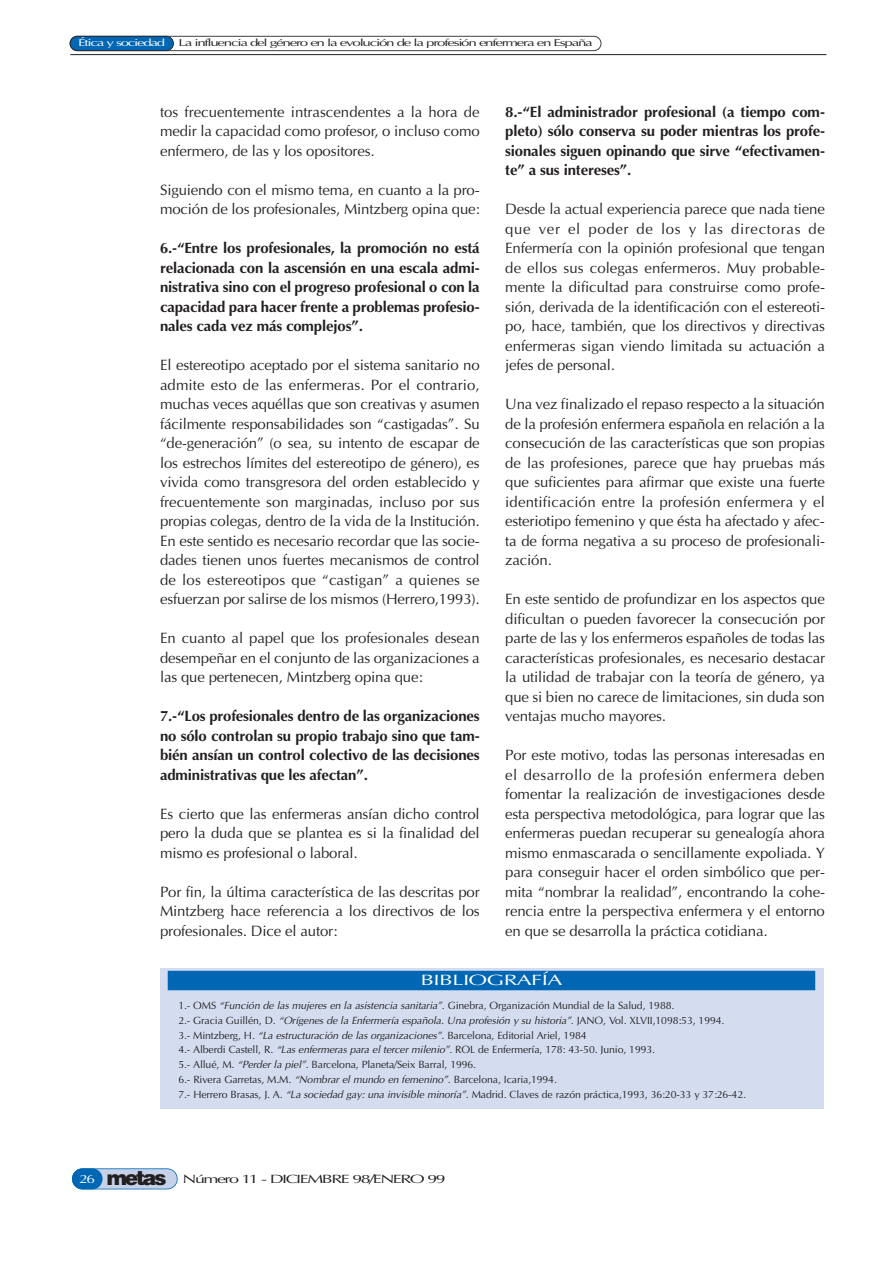
<style>
.page{position:relative;width:893px;height:1263px;background:#fff}
.page>*{position:absolute;margin:0;border:0;box-sizing:border-box;transform-origin:0 0}
.t1{font:15px/19.5px "Optima";letter-spacing:-.01em;color:#231f20;text-align:justify}
.t2{font:700 15px/19.5px "Optima";letter-spacing:-.01em;color:#231f20;text-align:justify}
.t3{font:15px "Optima";letter-spacing:-.03em;color:#fff;scale:1.5 1}
.t4{font:12px "Optima";letter-spacing:-.085em;color:#231f20;scale:1.5 1}
.t5{font:10.5px/14.9px "Optima";letter-spacing:-.01em;color:#231f20}
.t6{font:10.05px "Optima";letter-spacing:-.085em;color:#231f20;scale:1.52 1}
.t7{font:10.05px "Optima";letter-spacing:-.085em;color:#fff;scale:1.52 1}
.s1{font-style:italic}
.s2{color:#fff}
.s3{font-family:"Helvetica";font-weight:900;font-size:20.25px}
</style>
<div class="page">
<div style="left:73px;top:1169px;width:104px;height:20px;background:#c6d2ea;border-radius:10px"></div>
<div style="left:72px;top:1168px;width:106px;height:21px;border:2px solid #0166b3;border-radius:11px"></div>
<div style="left:72px;top:1168px;width:30px;height:21px;background:#0166b3;border-radius:11px"></div>
<div style="left:70px;top:36px;width:531px;height:15px;border:2px solid #231f20;border-radius:8px"></div>
<hr style="left:70px;top:54px;width:756px;height:1px;background:#231f20">
<div style="left:70px;top:36px;width:103px;height:15px;background:#0166b3;border-radius:7px"></div>
<div style="left:70px;top:36px;width:104px;height:15px;border:2px solid #231f20;border-radius:8px"></div>
<div style="left:160px;top:969px;width:663px;height:140px;background:#d4ddef"></div>
<div style="left:168px;top:971px;width:647px;height:19px;background:#0166b3"></div>
<p class="t7" style="left:78px;top:39px;width:59px">Ética y sociedad</p>
<p class="t6" style="left:178px;top:39px;width:274px">La influencia del género en la evolución de la profesión enfermera en España</p>
<p class="t1" style="left:160px;top:103px;width:321px">tos frecuentemente intrascendentes a la hora de medir la capacidad como profesor, o incluso como enfermero, de las y los opositores.</p>
<p class="t1" style="left:160px;top:181px;width:321px">Siguiendo con el mismo tema, en cuanto a la pro&shy;moción de los profesionales, Mintzberg opina que:</p>
<p class="t2" style="left:160px;top:240px;width:321px">6.-“Entre los profesionales, la promoción no está relacionada con la ascensión en una escala admi&shy;nistrativa sino con el progreso profesional o con la capacidad para hacer frente a problemas profesio&shy;nales cada vez más complejos”.</p>
<p class="t1" style="left:160px;top:357px;width:321px">El estereotipo aceptado por el sistema sanitario no admite esto de las enfermeras. Por el contrario, muchas veces aquéllas que son creativas y asumen fácilmente responsabilidades son “castigadas”. Su “de-generación” (o sea, su intento de escapar de los estrechos límites del estereotipo de género), es vivida como transgresora del orden establecido y frecuentemente son marginadas, incluso por sus propias colegas, dentro de la vida de la Institución.<br>En este sentido es necesario recordar que las socie&shy;dades tienen unos fuertes mecanismos de control de los estereotipos que “castigan” a quienes se esfuerzan por salirse de los mismos (Herrero,1993).</p>
<p class="t1" style="left:160px;top:630px;width:321px">En cuanto al papel que los profesionales desean desempeñar en el conjunto de las organizaciones a las que pertenecen, Mintzberg opina que:</p>
<p class="t2" style="left:160px;top:708px;width:321px">7.-“Los profesionales dentro de las organizaciones no sólo controlan su propio trabajo sino que tam&shy;bién ansían un control colectivo de las decisiones administrativas que les afectan”.</p>
<p class="t1" style="left:160px;top:805px;width:321px">Es cierto que las enfermeras ansían dicho control pero la duda que se plantea es si la finalidad del mismo es profesional o laboral.</p>
<p class="t1" style="left:160px;top:883px;width:321px">Por fin, la última característica de las descritas por Mintzberg hace referencia a los directivos de los profesionales. Dice el autor:</p>
<p class="t2" style="left:505px;top:103px;width:321px">8.-“El administrador profesional (a tiempo com&shy;pleto) sólo conserva su poder mientras los profe&shy;sionales siguen opinando que sirve “efectivamen&shy;te” a sus intereses”.</p>
<p class="t1" style="left:505px;top:201px;width:321px">Desde la actual experiencia parece que nada tiene que ver el poder de los y las directoras de Enfermería con la opinión profesional que tengan de ellos sus colegas enfermeros. Muy probable&shy;mente la dificultad para construirse como profe&shy;sión, derivada de la identificación con el estereoti&shy;po, hace, también, que los directivos y directivas enfermeras sigan viendo limitada su actuación a jefes de personal.</p>
<p class="t1" style="left:505px;top:396px;width:321px">Una vez finalizado el repaso respecto a la situación de la profesión enfermera española en relación a la consecución de las características que son propias de las profesiones, parece que hay pruebas más que suficientes para afirmar que existe una fuerte identificación entre la profesión enfermera y el esteriotipo femenino y que ésta ha afectado y afec&shy;ta de forma negativa a su proceso de profesionali&shy;zación.</p>
<p class="t1" style="left:505px;top:591px;width:321px">En este sentido de profundizar en los aspectos que dificultan o pueden favorecer la consecución por parte de las y los enfermeros españoles de todas las características profesionales, es necesario destacar la utilidad de trabajar con la teoría de género, ya que si bien no carece de limitaciones, sin duda son ventajas mucho mayores.</p>
<p class="t1" style="left:505px;top:747px;width:321px">Por este motivo, todas las personas interesadas en el desarrollo de la profesión enfermera deben fomentar la realización de investigaciones desde esta perspectiva metodológica, para lograr que las enfermeras puedan recuperar su genealogía ahora mismo enmascarada o sencillamente expoliada. Y para conseguir hacer el orden simbólico que per&shy;mita “nombrar la realidad”, encontrando la cohe&shy;rencia entre la perspectiva enfermera y el entorno en que se desarrolla la práctica cotidiana.</p>
<p class="t3" style="left:420px;top:974px;width:96px">BIBLIOGRAFÍA</p>
<p class="t5" style="left:178px;top:999px;width:569px">1.- OMS <span class="s1">“Función de las mujeres en la asistencia sanitaria”</span>. Ginebra, Organización Mundial de la Salud, 1988.<br>2.- Gracia Guillén, D. <span class="s1">“Orígenes de la Enfermería española. Una profesión y su historia”</span>. JANO, Vol. XLVII,1098:53, 1994.<br>3.- Mintzberg, H. <span class="s1">“La estructuración de las organizaciones”</span>. Barcelona, Editorial Ariel, 1984<br>4.- Alberdi Castell, R. <span class="s1">“Las enfermeras para el tercer milenio”</span>. ROL de Enfermería, 178: 43-50. Junio, 1993.<br>5.- Allué, M. <span class="s1">“Perder la piel”</span>. Barcelona, Planeta/Seix Barral, 1996.<br>6.- Rivera Garretas, M.M. <span class="s1">“Nombrar el mundo en femenino”</span>. Barcelona, Icaria,1994.<br>7.- Herrero Brasas, J. A. <span class="s1">“La sociedad gay: una invisible minoría”</span>. Madrid. Claves de razón práctica,1993, 36:20-33 y 37:26-42.</p>
<p class="t4" style="left:79px;top:1174px;width:246px"><span class="s2">26</span> <span class="s3">metas</span> Número 11 - DICIEMBRE 98/ENERO 99</p>
</div>
